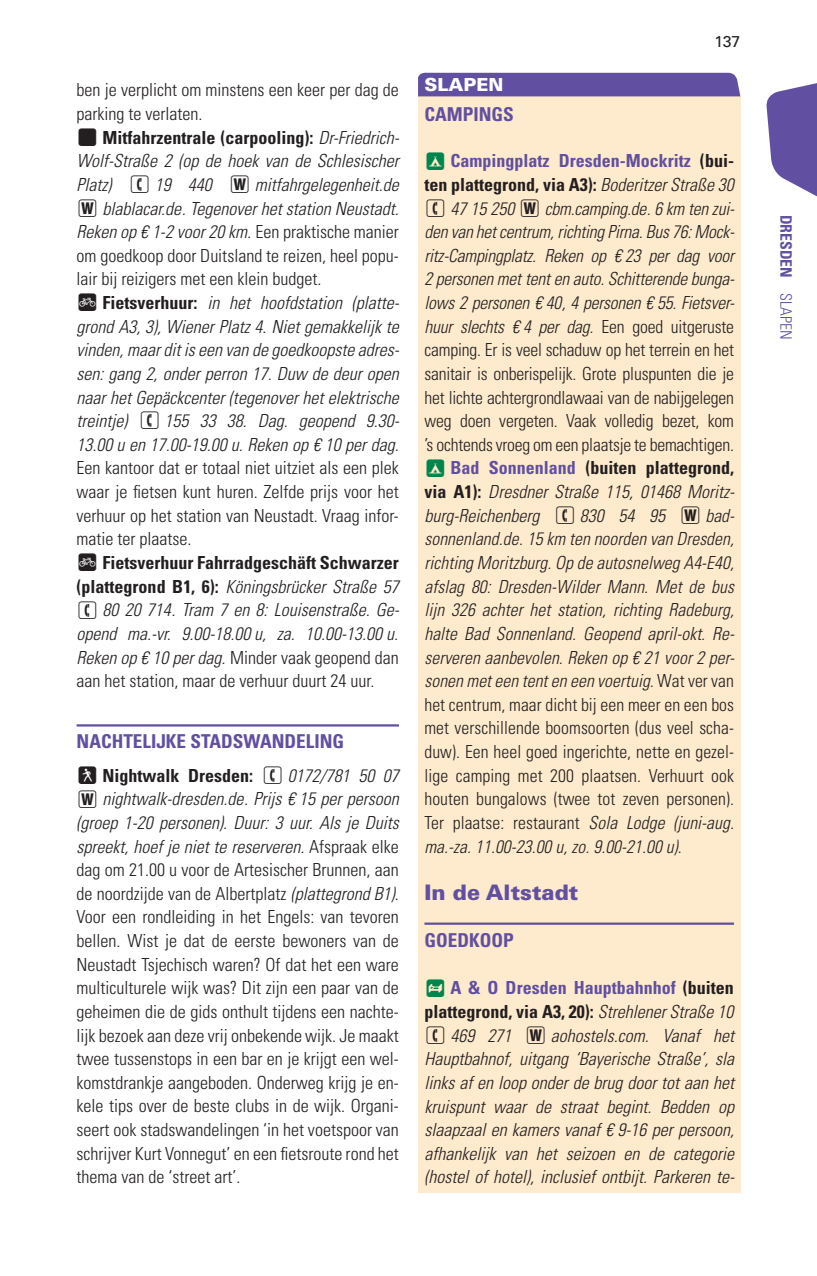
<style>
.page{position:relative;width:817px;height:1276px;background:#fff}
.page>*{position:absolute;margin:0;border:0;box-sizing:border-box;transform-origin:0 0}
.t1{font:900 21.38px "Univers LT Std";color:#614fa1}
.t2{font:700 condensed 19.12px "Univers LT Std";color:#614fa1}
.t3{font:italic 300 condensed 18px/23.6px "Univers LT Std";color:#231f20;text-align:justify}
.t4{font:300 condensed 18px/23.6px "Univers LT Std";color:#231f20;text-align:justify}
.t5{font:700 condensed 18px/23.6px "Univers LT Std";color:#231f20}
.t6{font:900 18px "Univers LT Std";color:#fff}
.t7{font:700 condensed 15.75px "Univers LT Std";color:#614fa1}
.t8{font:15.75px "Univers LT Std";color:#231f20}
.t9{font:300 condensed 2.25px "Univers LT Std";color:#fff}
.s1{font-weight:700;font-style:normal}
.s2{font-style:italic}
.s3{font-style:normal}
.s4{font-weight:700;font-style:normal;color:#614fa1}
.s5{color:#614fa1}
.s6{color:#00864d}
.s7{font-weight:300;font-style:italic}
.s8{font-weight:300}
</style>
<div class="page">
<svg style="left:766px;top:83px;width:50px;height:113px"></svg>
<div style="left:418px;top:96px;width:322px;height:1097px;background:#feeacc"></div>
<hr style="left:77px;top:724px;width:322px;height:2px;background:#614fa1">
<hr style="left:424px;top:922px;width:309px;height:3px;background:#614fa1">
<div style="left:418px;top:72px;width:322px;height:24px;background:#614fa1"></div>
<p class="t4" style="left:77px;top:78px;width:324px">ben je verplicht om minstens een keer per dag de parking te verlaten.</p>
<p class="t3" style="left:77px;top:126px;width:324px;text-indent:26px"><span class="s1">Mitfahrzentrale (carpooling):</span> Dr-Friedrich-Wolf-Straße 2 (op de hoek van de Schlesischer Platz)</p>
<p class="t3" style="left:155px;top:173px;width:246px">19 440 □ mitfahrgelegenheit.de</p>
<p class="t4" style="left:77px;top:196px;width:324px">□ <span class="s2">blablacar.de. Tegenover het station Neustadt.<br>Reken op € 1-2 voor 20 km.</span> Een praktische manier om goedkoop door Duitsland te reizen, heel popu&shy;lair bij reizigers met een klein budget.</p>
<p class="t3" style="left:77px;top:291px;width:324px;text-indent:26px"><span class="s1">Fietsverhuur:</span> in het hoofdstation (platte&shy;grond A3, 3), Wiener Platz 4<span class="s3">.</span> Niet gemakkelijk te vinden, maar dit is een van de goedkoopste adres&shy;sen: gang 2, onder perron 17. Duw de deur open naar het Gepäckcenter (tegenover het elektrische treintje)</p>
<p class="t3" style="left:77px;top:409px;width:324px;text-align:right">155 33 38<span class="s3">.</span> Dag. geopend 9.30-<br>13.00 u en 17.00-19.00 u. Reken op € 10 per dag.</p>
<p class="t4" style="left:77px;top:456px;width:324px">Een kantoor dat er totaal niet uitziet als een plek waar je fietsen kunt huren. Zelfde prijs voor het verhuur op het station van Neustadt. Vraag infor&shy;matie ter plaatse.</p>
<p class="t5" style="left:102px;top:551px;width:298px">Fietsverhuur Fahrradgeschäft Schwarzer</p>
<p class="t3" style="left:77px;top:574px;width:324px"><span class="s1">(plattegrond B1, 6):</span> Köningsbrücker Straße 57</p>
<p class="t3" style="left:102px;top:598px;width:298px">80 20 714. Tram 7 en 8: Louisenstraße. Ge-</p>
<p class="t3" style="left:77px;top:622px;width:323px">opend ma.-vr. 9.00-18.00 u, za. 10.00-13.00 u.</p>
<p class="t4" style="left:77px;top:645px;width:324px"><span class="s2">Reken op € 10 per dag.</span> Minder vaak geopend dan</p>
<p class="t4" style="left:77px;top:669px;width:299px">aan het station, maar de verhuur duurt 24 uur.</p>
<p class="t2" style="left:77px;top:729px;width:56px">NACHTELI</p>
<p class="t2" style="left:156px;top:729px;width:150px">JKE STADSWAN DELIN</p>
<p class="t2" style="left:332px;top:729px;width:13px">G</p>
<p class="t5" style="left:98px;top:763px;width:156px">N ightwalk Dresden:</p>
<p class="t3" style="left:288px;top:764px;width:113px">0172/781 50 07</p>
<p class="t4" style="left:77px;top:787px;width:324px">□ <span class="s2">nightwalk-dresden.de. Prijs € 15 per persoon (groep 1-20 personen). Duur: 3 uur. Als je Duits spreekt, hoef je niet te reserveren.</span> Afspraak elke dag om 21.00 u voor de Artesischer Brunnen, aan de noordzijde van de Albertplatz <span class="s2">(plattegrond B1)</span>.<br>Voor een rondleiding in het Engels: van tevoren bellen. Wist je dat de eerste bewoners van de Neustadt Tsjechisch waren? Of dat het een ware multiculturele wijk was? Dit zijn een paar van de geheimen die de gids onthult tijdens een nachte&shy;lijk bezoek aan deze vrij onbekende wijk. Je maakt twee tussenstops in een bar en je krijgt een wel&shy;komstdrankje aangeboden. Onderweg krijg je en&shy;kele tips over de beste clubs in de wijk. Organi&shy;seert ook stadswandelingen ‘in het voetspoor van schrijver Kurt Vonnegut’ en een fietsroute rond het thema van de ‘street art’.</p>
<p class="t8" style="left:714px;top:32px;width:28px">137</p>
<p class="t6" style="left:424px;top:74px;width:80px">SLAPEN</p>
<p class="t2" style="left:424px;top:103px;width:89px">CAMPINGS</p>
<p class="t3" style="left:424px;top:149px;width:311px;text-align:right"><span class="s4">Campingplatz Dresden-Mockritz</span> <span class="s1">(bui&shy;ten plattegrond, via A3):</span> Boderitzer Straße 30<br>47 15 250 □ cbm.camping.de. 6 km ten zui-</p>
<p class="t9" style="left:646px;top:212px;width:2px">`</p>
<p class="t3" style="left:424px;top:220px;width:311px">den van het centrum, richting Pirna. Bus 76: Mock-</p>
<p class="t9" style="left:553px;top:236px;width:2px">`</p>
<p class="t3" style="left:424px;top:244px;width:113px">ritz-Campingplatz.</p>
<p class="t3" style="left:424px;top:244px;width:311px;text-indent:120px">Reken op € 23 per dag voor 2 personen met tent en auto. Schitterende bunga&shy;lows 2 personen € 40, 4 personen € 55. Fietsver-</p>
<p class="t9" style="left:561px;top:307px;width:2px">`</p>
<p class="t3" style="left:424px;top:315px;width:170px">huur slechts € 4 per dag.</p>
<p class="t4" style="left:601px;top:314px;width:134px">Een goed uitgeruste</p>
<p class="t4" style="left:424px;top:338px;width:311px">camping. Er is veel schaduw op het terrein en het</p>
<p class="t4" style="left:424px;top:362px;width:311px">sanitair is onberispelijk. Grote pluspunten die je</p>
<p class="t4" style="left:424px;top:385px;width:311px">het lichte achtergrondlawaai van de nabijgelegen</p>
<p class="t4" style="left:424px;top:409px;width:311px">weg doen vergeten. Vaak volledig bezet, kom</p>
<p class="t4" style="left:424px;top:433px;width:311px">’s ochtends vroeg om een plaatsje te bemachtigen.</p>
<p class="t5" style="left:450px;top:456px;width:285px"><span class="s5">Bad Sonnenland</span> (buiten plattegrond,</p>
<p class="t3" style="left:424px;top:480px;width:311px"><span class="s1">via A1):</span> Dresdner Straße 115, 01468 Moritz-</p>
<p class="t3" style="left:424px;top:504px;width:116px">burg-Reichenberg</p>
<p class="t3" style="left:424px;top:504px;width:311px;text-indent:155px">830 54 95 □ bad&shy;sonnenland.de<span class="s3">.</span> 15 km ten noorden van Dresden, richting Moritzburg. Op de autosnelweg A4-E40, afslag 80: Dresden-Wilder Mann. Met de bus lijn 326 achter het station, richting Radeburg, halte Bad Sonnenland. Geopend april-okt. Re&shy;serveren aanbevolen. Reken op € 21 voor 2 per&shy;sonen met een tent en een voertuig. <span class="s3">Wat ver van het centrum, maar dicht bij een meer en een bos met verschillende boomsoorten (dus veel scha&shy;duw). Een heel goed ingerichte, nette en gezel&shy;lige camping met 200 plaatsen. Verhuurt ook houten bungalows (twee tot zeven personen).<br>Ter plaatse: restaurant</span> Sola Lodge (juni-aug. ma.-za. 11.00-23.00 u, zo. 9.00-21.00 u)<span class="s3">.</span></p>
<p class="t1" style="left:424px;top:879px;width:155px">In de Altstadt</p>
<p class="t2" style="left:424px;top:928px;width:91px">GOEDKOOP</p>
<p class="t5" style="left:424px;top:976px;width:311px"><span class="s6">★</span> <span class="s5">A &amp; O Dresden Hauptbahnhof</span> (buiten plattegrond, via A3, 20): <span class="s7">Strehlener Straße 10</span></p>
<p class="t9" style="left:733px;top:1016px;width:2px">`</p>
<p class="t3" style="left:450px;top:1023px;width:200px">469 271 □ aohostels.com.</p>
<p class="t3" style="left:424px;top:1023px;width:311px;text-indent:238px">Vanaf het Hauptbahnof, uitgang ‘Bayerische Straße’, sla links af en loop onder de brug door tot aan het kruispunt waar de straat begint. Bedden op slaapzaal en kamers vanaf € 9-16 per persoon, afhankelijk van het seizoen en de categorie (hostel of hotel), inclusief ontbijt. Parkeren te-</p>
<p class="t7" style="left:795px;top:214px;width:125px;rotate:90deg">Dresden <span class="s8">slapen</span></p>
</div>
